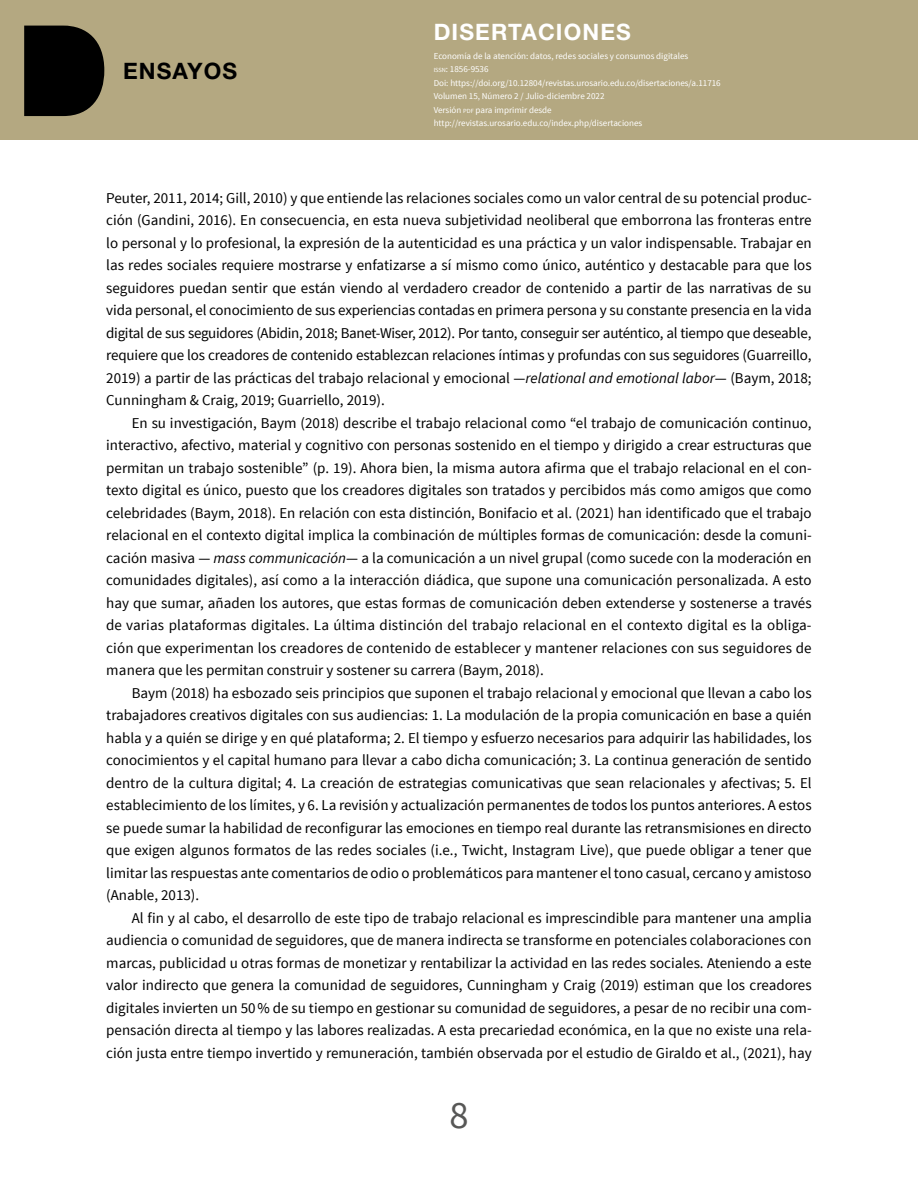
<style>
.page{position:relative;width:918px;height:1188px;background:#fff}
.page>*{position:absolute;margin:0;border:0;box-sizing:border-box;transform-origin:0 0}
.t1{font:38.4px "Source Sans Pro";color:#575756}
.t2{font:700 22.65px "Helvetica Neue LT Std";letter-spacing:.05em;color:#fff}
.t3{font:700 22.65px "Helvetica Neue LT Std";letter-spacing:.05em;color:#000}
.t4{font:15px/22.5px "Source Sans Pro";color:#000;text-align:justify}
.t5{font:9px/13.5px "Source Sans Pro";color:#fff}
.s1{font-size:6.3px}
.s2{font-style:italic}
</style>
<div class="page">
<div style="left:0;top:0;width:918px;height:139px;background:#b4a881"></div>
<svg style="left:24px;top:26px;width:80px;height:90px;background:#100f0b"></svg>
<h2 class="t3" style="left:123px;top:57px;width:116px">ENSAYOS</h2>
<h2 class="t2" style="left:434px;top:18px;width:199px">DISERTACIONES</h2>
<p class="t5" style="left:434px;top:49px;width:289px">Economía de la atención: datos, redes sociales y consumos digitales<br><span class="s1">ISSN</span>: 1856-9536<br>Doi: https://doi.org/10.12804/revistas.urosario.edu.co/disertaciones/a.11716<br>Volumen 15, Número 2 / Julio-diciembre 2022<br>Versión <span class="s1">PDF</span> para imprimir desde http://revistas.urosario.edu.co/index.php/disertaciones</p>
<p class="t4" style="left:106px;top:187px;width:707px">Peuter, 2011, 2014; Gill, 2010) y que entiende las relaciones sociales como un valor central de su potencial produc&shy;ción (Gandini, 2016). En consecuencia, en esta nueva subjetividad neoliberal que emborrona las fronteras entre lo personal y lo profesional, la expresión de la autenticidad es una práctica y un valor indispensable. Trabajar en las redes sociales requiere mostrarse y enfatizarse a sí mismo como único, auténtico y destacable para que los seguidores puedan sentir que están viendo al verdadero creador de contenido a partir de las narrativas de su vida personal, el conocimiento de sus experiencias contadas en primera persona y su constante presencia en la vida digital de sus seguidores (Abidin, 2018; Banet-Wiser, 2012). Por tanto, conseguir ser auténtico, al tiempo que deseable, requiere que los creadores de contenido establezcan relaciones íntimas y profundas con sus seguidores (Guarreillo, 2019) a partir de las prácticas del trabajo relacional y emocional —<span class="s2">relational and emotional labor</span>— (Baym, 2018; Cunningham &amp; Craig, 2019; Guarriello, 2019).</p>
<p class="t4" style="left:106px;top:412px;width:707px;text-indent:26px">En su investigación, Baym (2018) describe el trabajo relacional como “el trabajo de comunicación continuo, interactivo, afectivo, material y cognitivo con personas sostenido en el tiempo y dirigido a crear estructuras que permitan un trabajo sostenible” (p. 19). Ahora bien, la misma autora afirma que el trabajo relacional en el con&shy;texto digital es único, puesto que los creadores digitales son tratados y percibidos más como amigos que como celebridades (Baym, 2018). En relación con esta distinción, Bonifacio et al. (2021) han identificado que el trabajo relacional en el contexto digital implica la combinación de múltiples formas de comunicación: desde la comuni&shy;cación masiva — <span class="s2">mass communicación</span>— a la comunicación a un nivel grupal (como sucede con la moderación en comunidades digitales), así como a la interacción diádica, que supone una comunicación personalizada. A esto hay que sumar, añaden los autores, que estas formas de comunicación deben extenderse y sostenerse a través de varias plataformas digitales. La última distinción del trabajo relacional en el contexto digital es la obliga&shy;ción que experimentan los creadores de contenido de establecer y mantener relaciones con sus seguidores de manera que les permitan construir y sostener su carrera (Baym, 2018).</p>
<p class="t4" style="left:106px;top:682px;width:707px;text-indent:26px">Baym (2018) ha esbozado seis principios que suponen el trabajo relacional y emocional que llevan a cabo los trabajadores creativos digitales con sus audiencias: 1. La modulación de la propia comunicación en base a quién habla y a quién se dirige y en qué plataforma; 2. El tiempo y esfuerzo necesarios para adquirir las habilidades, los conocimientos y el capital humano para llevar a cabo dicha comunicación; 3. La continua generación de sentido dentro de la cultura digital; 4. La creación de estrategias comunicativas que sean relacionales y afectivas; 5. El establecimiento de los límites, y 6. La revisión y actualización permanentes de todos los puntos anteriores. A estos se puede sumar la habilidad de reconfigurar las emociones en tiempo real durante las retransmisiones en directo que exigen algunos formatos de las redes sociales (i.e., Twicht, Instagram Live), que puede obligar a tener que limitar las respuestas ante comentarios de odio o problemáticos para mantener el tono casual, cercano y amistoso (Anable, 2013).</p>
<p class="t4" style="left:106px;top:907px;width:707px;text-indent:26px">Al fin y al cabo, el desarrollo de este tipo de trabajo relacional es imprescindible para mantener una amplia audiencia o comunidad de seguidores, que de manera indirecta se transforme en potenciales colaboraciones con marcas, publicidad u otras formas de monetizar y rentabilizar la actividad en las redes sociales. Ateniendo a este valor indirecto que genera la comunidad de seguidores, Cunningham y Craig (2019) estiman que los creadores digitales invierten un 50% de su tiempo en gestionar su comunidad de seguidores, a pesar de no recibir una com&shy;pensación directa al tiempo y las labores realizadas. A esta precariedad económica, en la que no existe una rela&shy;ción justa entre tiempo invertido y remuneración, también observada por el estudio de Giraldo et al., (2021), hay</p>
<h1 class="t1" style="left:449px;top:1092px;width:21px">8</h1>
</div>
